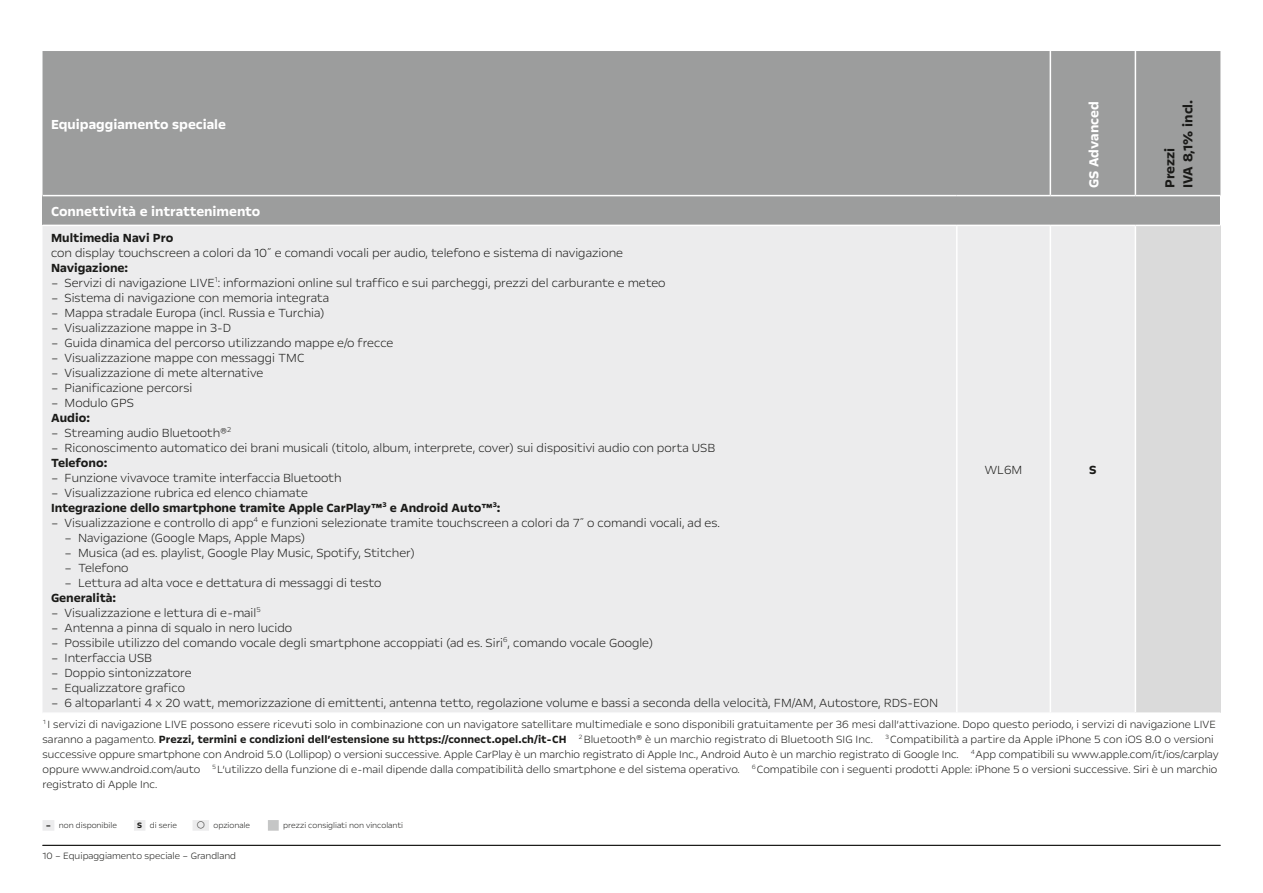
<style>
.page{position:relative;width:1263px;height:893px;background:#fff}
.page>*{position:absolute;margin:0;border:0;box-sizing:border-box;transform-origin:0 0}
.t1{font:700 15px "Opel Next";color:#fff}
.t2{font:700 15px/18px "Opel Next";color:#1a1a18}
.t3{font:300 13.5px "Opel Next";color:#1a1a18}
.t4{font:700 13.5px/15px "Opel Next";color:#1a1a18}
.t5{font:300 12px/15px "Opel Next";color:#1a1a18}
.t6{font:300 10.5px "Opel Next";color:#1a1a18}
.t7{font:300 9px "Opel Next";color:#1a1a18}
.s1{font-weight:300}
.s2{font-weight:700}
</style>
<div class="page">
<hr style="left:43px;top:845px;width:1177px;height:1px;background:#1a1a18">
<div style="left:43px;top:820px;width:11px;height:11px;background:#ececed"></div>
<div style="left:134px;top:820px;width:11px;height:11px;background:#ececed"></div>
<div style="left:193px;top:820px;width:16px;height:11px;background:#ececed"></div>
<div style="left:268px;top:820px;width:11px;height:11px;background:#c5c6c6"></div>
<div style="left:43px;top:51px;width:1177px;height:144px;background:#9c9d9d"></div>
<div style="left:43px;top:196px;width:1177px;height:29px;background:#9c9d9d"></div>
<div style="left:43px;top:226px;width:1092px;height:486px;background:#ececed"></div>
<div style="left:1135px;top:225px;width:85px;height:488px;background:#dadada"></div>
<hr style="left:1049px;top:51px;width:2px;height:144px;background:#fff">
<hr style="left:1135px;top:51px;width:1px;height:144px;background:#fff">
<hr style="left:956px;top:226px;width:1px;height:486px;background:#fff">
<hr style="left:1049px;top:226px;width:2px;height:486px;background:#fff">
<hr style="left:1135px;top:225px;width:85px;height:1px;background:#fff">
<hr style="left:1135px;top:226px;width:1px;height:486px;background:#fff">
<hr style="left:1135px;top:712px;width:85px;height:2px;background:#fff">
<p class="t1" style="left:51px;top:115px;width:176px">Equipaggiamento speciale</p>
<p class="t1" style="left:51px;top:202px;width:211px">Connettività e intrattenimento</p>
<p class="t4" style="left:51px;top:230px;width:124px">Multimedia Navi Pro</p>
<p class="t3" style="left:51px;top:244px;width:573px">con display touchscreen a colori da 10˝ e comandi vocali per audio, telefono e sistema di navigazione</p>
<p class="t4" style="left:51px;top:260px;width:79px">Navigazione:</p>
<p class="t3" style="left:51px;top:274px;width:616px">– Servizi di navigazione LIVE<sup>1</sup>: informazioni online sul traffico e sui parcheggi, prezzi del carburante e meteo</p>
<p class="t3" style="left:51px;top:289px;width:280px">– Sistema di navigazione con memoria integrata</p>
<p class="t3" style="left:51px;top:304px;width:275px">– Mappa stradale Europa (incl. Russia e Turchia)</p>
<p class="t3" style="left:51px;top:319px;width:182px">– Visualizzazione mappe in 3- D</p>
<p class="t3" style="left:51px;top:334px;width:344px">– Guida dinamica del percorso utilizzando mappe e/o frecce</p>
<p class="t3" style="left:51px;top:349px;width:255px">– Visualizzazione mappe con messaggi TMC</p>
<p class="t3" style="left:51px;top:364px;width:214px">– Visualizzazione di mete alternative</p>
<p class="t3" style="left:51px;top:379px;width:143px">– Pianificazione percorsi</p>
<p class="t3" style="left:51px;top:394px;width:85px">– Modulo GPS</p>
<p class="t4" style="left:51px;top:410px;width:40px">Audio:</p>
<p class="t3" style="left:51px;top:424px;width:182px">– Streaming audio Bluetooth®<sup>2</sup></p>
<p class="t3" style="left:51px;top:439px;width:666px">– Riconoscimento automatico dei brani musicali (titolo, album, interprete, cover) sui dispositivi audio con porta USB</p>
<p class="t4" style="left:51px;top:455px;width:58px">Telefono:</p>
<p class="t3" style="left:51px;top:469px;width:292px">– Funzione vivavoce tramite interfaccia Bluetooth</p>
<p class="t4" style="left:51px;top:485px;width:451px"><span class="s1">– Visualizzazione rubrica ed elenco chiamate<br></span>Integrazione dello smartphone tramite Apple CarPlay™<sup>3</sup> e Android Auto™<sup>3</sup>:</p>
<p class="t3" style="left:51px;top:514px;width:670px">– Visualizzazione e controllo di app<sup>4</sup> e funzioni selezionate tramite touchscreen a colori da 7˝ o comandi vocali, ad es.</p>
<p class="t3" style="left:65px;top:529px;width:242px">– Navigazione (Google Maps, Apple Maps)</p>
<p class="t3" style="left:65px;top:544px;width:352px">– Musica (ad es. playlist, Google Play Music, Spotify, Stitcher)</p>
<p class="t3" style="left:65px;top:559px;width:65px">– Telefono</p>
<p class="t3" style="left:65px;top:574px;width:318px">– Lettura ad alta voce e dettatura di messaggi di testo</p>
<p class="t4" style="left:51px;top:590px;width:67px">Generalità:</p>
<p class="t3" style="left:51px;top:604px;width:211px">– Visualizzazione e lettura di e- mail<sup>5</sup></p>
<p class="t3" style="left:51px;top:619px;width:243px">– Antenna a pinna di squalo in nero lucido</p>
<p class="t3" style="left:51px;top:634px;width:604px">– Possibile utilizzo del comando vocale degli smartphone accoppiati (ad es. Siri<sup>6</sup>, comando vocale Google)</p>
<p class="t3" style="left:51px;top:649px;width:103px">– Interfaccia USB</p>
<p class="t3" style="left:51px;top:664px;width:142px">– Doppio sintonizzatore</p>
<p class="t3" style="left:51px;top:679px;width:135px">– Equalizzatore grafico</p>
<p class="t3" style="left:51px;top:694px;width:889px">– 6 altoparlanti 4 x 20 watt, memorizzazione di emittenti, antenna tetto, regolazione volume e bassi a seconda della velocità, FM/AM, Autostore, RDS- EON</p>
<p class="t1" style="left:1084px;top:188px;width:88px;rotate:-90deg">GS Advanced</p>
<p class="t2" style="left:1161px;top:188px;width:90px;rotate:-90deg">Prezzi<br>IVA 8,1% incl.</p>
<p class="t3" style="left:985px;top:462px;width:39px">WL6M</p>
<p class="t4" style="left:1089px;top:463px;width:9px">S</p>
<p class="t5" style="left:43px;top:717px;width:1178px"><sup>1</sup>I servizi di navigazione LIVE possono essere ricevuti solo in combinazione con un navigatore satellitare multimediale e sono disponibili gratuitamente per 36 mesi dall’attivazione. Dopo questo periodo, i servizi di navigazione LIVE saranno a pagamento. <span class="s2">Prezzi, termini e condizioni dell’estensione su https://connect.opel.ch/it-CH</span> <sup>2</sup>Bluetooth® è un marchio registrato di Bluetooth SIG Inc. <sup>3</sup>Compatibilità a partire da Apple iPhone 5 con iOS 8.0 o versioni successive oppure smartphone con Android 5.0 (Lollipop) o versioni successive. Apple CarPlay è un marchio registrato di Apple Inc., Android Auto è un marchio registrato di Google Inc. <sup>4</sup>App compatibili su www.apple.com/it/ios/carplay oppure www.android.com/auto <sup>5</sup>L’utilizzo della funzione di e- mail dipende dalla compatibilità dello smartphone e del sistema operativo. <sup>6</sup>Compatibile con i seguenti prodotti Apple: iPhone 5 o versioni successive. Siri è un marchio registrato di Apple Inc.</p>
<p class="t7" style="left:46px;top:820px;width:73px"><span class="s2">–</span> non disponibile</p>
<p class="t7" style="left:137px;top:820px;width:41px"><span class="s2">S</span> di serie</p>
<p class="t7" style="left:197px;top:820px;width:55px">○ opzionale</p>
<p class="t7" style="left:283px;top:820px;width:121px">prezzi consigliati non vincolanti</p>
<p class="t6" style="left:43px;top:849px;width:195px">10 – Equipaggiamento speciale – Grandland</p>
</div>
